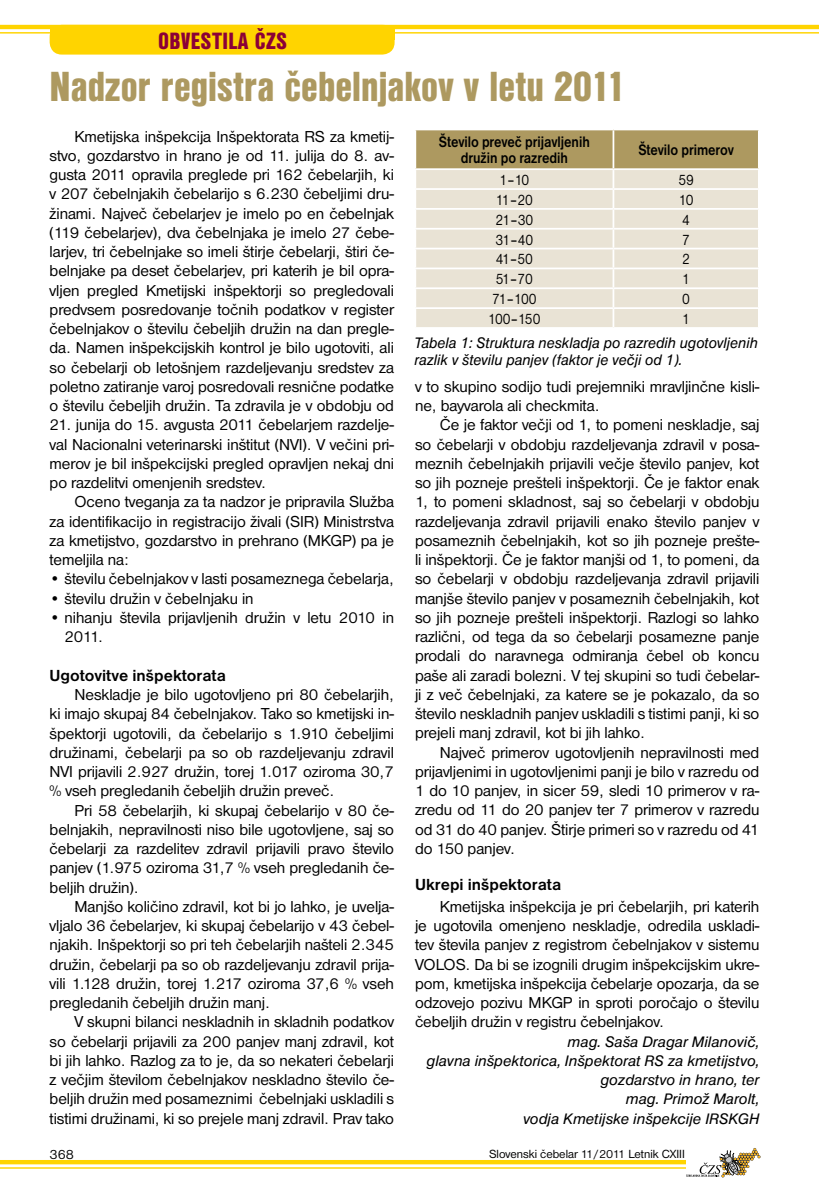
<style>
.page{position:relative;width:819px;height:1191px;background:#fff}
.page>*{position:absolute;margin:0;border:0;box-sizing:border-box;transform-origin:0 0}
.t1{font:43.75px "Nimbus San DEE Blac Cond";color:#ad9960}
.t2{font:24.5px "Nimbus San DEE Blac Cond";letter-spacing:.015em;color:#8b0037}
.t3{font:700 16.62px "Nimbus San DEE";color:#000}
.t4{font:16.45px/19.2px "Nimbus San DEE";letter-spacing:-.005em;color:#000;text-align:justify}
.t5{font:italic 15.75px/19.2px "Nimbus San DEE";color:#000;text-align:right}
.t6{font:italic 15.75px/16.6px "Nimbus San DEE";color:#000;scale:.95 1}
.t7{font:700 15.75px/15.8px "Nimbus San DEE";letter-spacing:-.005em;color:#000;text-align:center;scale:.85 1}
.t8{font:15.75px "Nimbus San DEE";letter-spacing:-.055em;color:#000;scale:.85 1}
.t9{font:14px "Nimbus San DEE";color:#000}
.t10{font:12.25px "Nimbus San DEE";color:#000}
</style>
<div class="page">
<div style="left:50px;top:25px;width:344px;height:30px;background:#ffd400;border-radius:12px"></div>
<hr style="left:0;top:25px;width:819px;height:4px;background:#ffd400">
<hr style="left:0;top:32px;width:819px;height:2px;background:#ffd400">
<div style="left:50px;top:25px;width:344px;height:15px;background:#ffd400"></div>
<hr style="left:0;top:1160px;width:752px;height:4px;background:#ffd400">
<hr style="left:0;top:1167px;width:752px;height:1px;background:#ffd400">
<svg style="left:686px;top:1148px;width:74px;height:29px"></svg>
<svg style="left:415px;top:129px;width:344px;height:198px;background:#dfd7c2"></svg>
<h2 class="t2" style="left:158px;top:26px;width:130px">OBVESTILA ČZS</h2>
<h1 class="t1" style="left:50px;top:62px;width:577px">Nadzor registra čebelnjakov v letu 2011</h1>
<p class="t4" style="left:50px;top:127px;width:346px;text-indent:25px">Kmetijska inšpekcija Inšpektorata RS za kmetij&shy;stvo, gozdarstvo in hrano je od 11. julija do 8. av&shy;gusta 2011 opravila preglede pri 162 čebelarjih, ki v 207 čebelnjakih čebelarijo s 6.230 čebeljimi dru&shy;žinami. Največ čebelarjev je imelo po en čebelnjak (119 čebelarjev), dva čebelnjaka je imelo 27 čebe&shy;larjev, tri čebelnjake so imeli štirje čebelarji, štiri če&shy;belnjake pa deset čebelarjev, pri katerih je bil opra&shy;vljen pregled Kmetijski inšpektorji so pregledovali predvsem posredovanje točnih podatkov v register čebelnjakov o številu čebeljih družin na dan pregle&shy;da. Namen inšpekcijskih kontrol je bilo ugotoviti, ali so čebelarji ob letošnjem razdeljevanju sredstev za poletno zatiranje varoj posredovali resnične podatke o številu čebeljih družin. Ta zdravila je v obdobju od</p>
<p class="t4" style="left:50px;top:415px;width:346px">21. junija do 15. avgusta 2011 čebelarjem razdelje&shy;val Nacionalni veterinarski inštitut (NVI). V večini pri&shy;merov je bil inšpekcijski pregled opravljen nekaj dni po razdelitvi omenjenih sredstev.</p>
<p class="t4" style="left:50px;top:492px;width:346px;text-indent:25px">Oceno tveganja za ta nadzor je pripravila Služba za identifikacijo in registracijo živali (SIR) Ministrstva za kmetijstvo, gozdarstvo in prehrano (MKGP) pa je temeljila na:</p>
<p class="t4" style="left:50px;top:569px;width:346px">• številu čebelnjakov v lasti posameznega čebelarja,</p>
<p class="t4" style="left:50px;top:589px;width:205px">• številu družin v čebelnjaku in</p>
<p class="t4" style="left:64px;top:608px;width:331px;text-indent:-15px">• nihanju števila prijavljenih družin v letu 2010 in<br>2011.</p>
<p class="t3" style="left:50px;top:666px;width:178px">Ugotovitve inšpektorata</p>
<p class="t4" style="left:50px;top:685px;width:346px;text-indent:25px">Neskladje je bilo ugotovljeno pri 80 čebelarjih, ki imajo skupaj 84 čebelnjakov. Tako so kmetijski in&shy;špektorji ugotovili, da čebelarijo s 1.910 čebeljimi družinami, čebelarji pa so ob razdeljevanju zdravil NVI prijavili 2.927 družin, torej 1.017 oziroma 30,7 % vseh pregledanih čebeljih družin preveč.</p>
<p class="t4" style="left:50px;top:800px;width:346px;text-indent:25px">Pri 58 čebelarjih, ki skupaj čebelarijo v 80 če&shy;belnjakih, nepravilnosti niso bile ugotovljene, saj so čebelarji za razdelitev zdravil prijavili pravo število panjev (1.975 oziroma 31,7 % vseh pregledanih če&shy;beljih družin).</p>
<p class="t4" style="left:50px;top:897px;width:346px;text-indent:25px">Manjšo količino zdravil, kot bi jo lahko, je uvelja&shy;vljalo 36 čebelarjev, ki skupaj čebelarijo v 43 čebel&shy;njakih. Inšpektorji so pri teh čebelarjih našteli 2.345 družin, čebelarji pa so ob razdeljevanju zdravil prija&shy;vili 1.128 družin, torej 1.217 oziroma 37,6 % vseh pregledanih čebeljih družin manj.</p>
<p class="t4" style="left:50px;top:1012px;width:346px;text-indent:25px">V skupni bilanci neskladnih in skladnih podatkov so čebelarji prijavili za 200 panjev manj zdravil, kot bi jih lahko. Razlog za to je, da so nekateri čebelarji z večjim številom čebelnjakov neskladno število če&shy;beljih družin med posameznimi čebelnjaki uskladili s tistimi družinami, ki so prejele manj zdravil. Prav tako</p>
<p class="t7" style="left:439px;top:134px;width:179px">Število preveč prijavljenih družin po razredih</p>
<p class="t7" style="left:638px;top:142px;width:114px">Število primerov</p>
<p class="t8" style="left:499px;top:171px;width:37px">1–10</p>
<p class="t8" style="left:678px;top:171px;width:20px">59</p>
<p class="t8" style="left:496px;top:191px;width:45px">11–20</p>
<p class="t8" style="left:678px;top:191px;width:19px">10</p>
<p class="t8" style="left:495px;top:211px;width:46px">21–30</p>
<p class="t8" style="left:682px;top:211px;width:11px">4</p>
<p class="t8" style="left:495px;top:230px;width:46px">31–40</p>
<p class="t8" style="left:682px;top:230px;width:11px">7</p>
<p class="t8" style="left:495px;top:250px;width:45px">41–50</p>
<p class="t8" style="left:682px;top:250px;width:11px">2</p>
<p class="t8" style="left:495px;top:270px;width:45px">51–70</p>
<p class="t8" style="left:682px;top:270px;width:11px">1</p>
<p class="t8" style="left:492px;top:290px;width:54px">71–100</p>
<p class="t8" style="left:682px;top:290px;width:11px">0</p>
<p class="t8" style="left:488px;top:310px;width:63px">100–150</p>
<p class="t8" style="left:682px;top:310px;width:11px">1</p>
<p class="t6" style="left:414px;top:335px;width:363px">Tabela 1: Struktura neskladja po razredih ugotovljenih razlik v številu panjev (faktor je večji od 1).</p>
<p class="t4" style="left:415px;top:377px;width:346px">v to skupino sodijo tudi prejemniki mravljinčne kisli&shy;ne, bayvarola ali checkmita.</p>
<p class="t4" style="left:415px;top:415px;width:346px;text-indent:25px">Če je faktor večji od 1, to pomeni neskladje, saj so čebelarji v obdobju razdeljevanja zdravil v posa&shy;meznih čebelnjakih prijavili večje število panjev, kot so jih pozneje prešteli inšpektorji. Če je faktor enak 1, to pomeni skladnost, saj so čebelarji v obdobju razdeljevanja zdravil prijavili enako število panjev v posameznih čebelnjakih, kot so jih pozneje prešte&shy;li inšpektorji. Če je faktor manjši od 1, to pomeni, da so čebelarji v obdobju razdeljevanja zdravil prijavili manjše število panjev v posameznih čebelnjakih, kot so jih pozneje prešteli inšpektorji. Razlogi so lahko različni, od tega da so čebelarji posamezne panje prodali do naravnega odmiranja čebel ob koncu paše ali zaradi bolezni. V tej skupini so tudi čebelar&shy;ji z več čebelnjaki, za katere se je pokazalo, da so število neskladnih panjev uskladili s tistimi panji, ki so prejeli manj zdravil, kot bi jih lahko.</p>
<p class="t4" style="left:415px;top:742px;width:346px;text-indent:25px">Največ primerov ugotovljenih nepravilnosti med prijavljenimi in ugotovljenimi panji je bilo v razredu od 1 do 10 panjev, in sicer 59, sledi 10 primerov v ra&shy;zredu od 11 do 20 panjev ter 7 primerov v razredu od 31 do 40 panjev. Štirje primeri so v razredu od 41 do 150 panjev.</p>
<p class="t3" style="left:415px;top:875px;width:148px">Ukrepi inšpektorata</p>
<p class="t4" style="left:415px;top:897px;width:346px;text-indent:25px">Kmetijska inšpekcija je pri čebelarjih, pri katerih je ugotovila omenjeno neskladje, odredila uskladi&shy;tev števila panjev z registrom čebelnjakov v sistemu VOLOS. Da bi se izognili drugim inšpekcijskim ukre&shy;pom, kmetijska inšpekcija čebelarje opozarja, da se odzovejo pozivu MKGP in sproti poročajo o številu čebeljih družin v registru čebelnjakov.</p>
<p class="t5" style="left:426px;top:1032px;width:334px">mag. Saša Dragar Milanovič,<br>glavna inšpektorica, Inšpektorat RS za kmetijstvo, gozdarstvo in hrano, ter<br>mag. Primož Marolt,<br>vodja Kmetijske inšpekcije IRSKGH</p>
<p class="t9" style="left:50px;top:1146px;width:26px">368</p>
<p class="t10" style="left:489px;top:1147px;width:197px">Slovenski čebelar 11/2011 Letnik CXIII</p>
</div>
